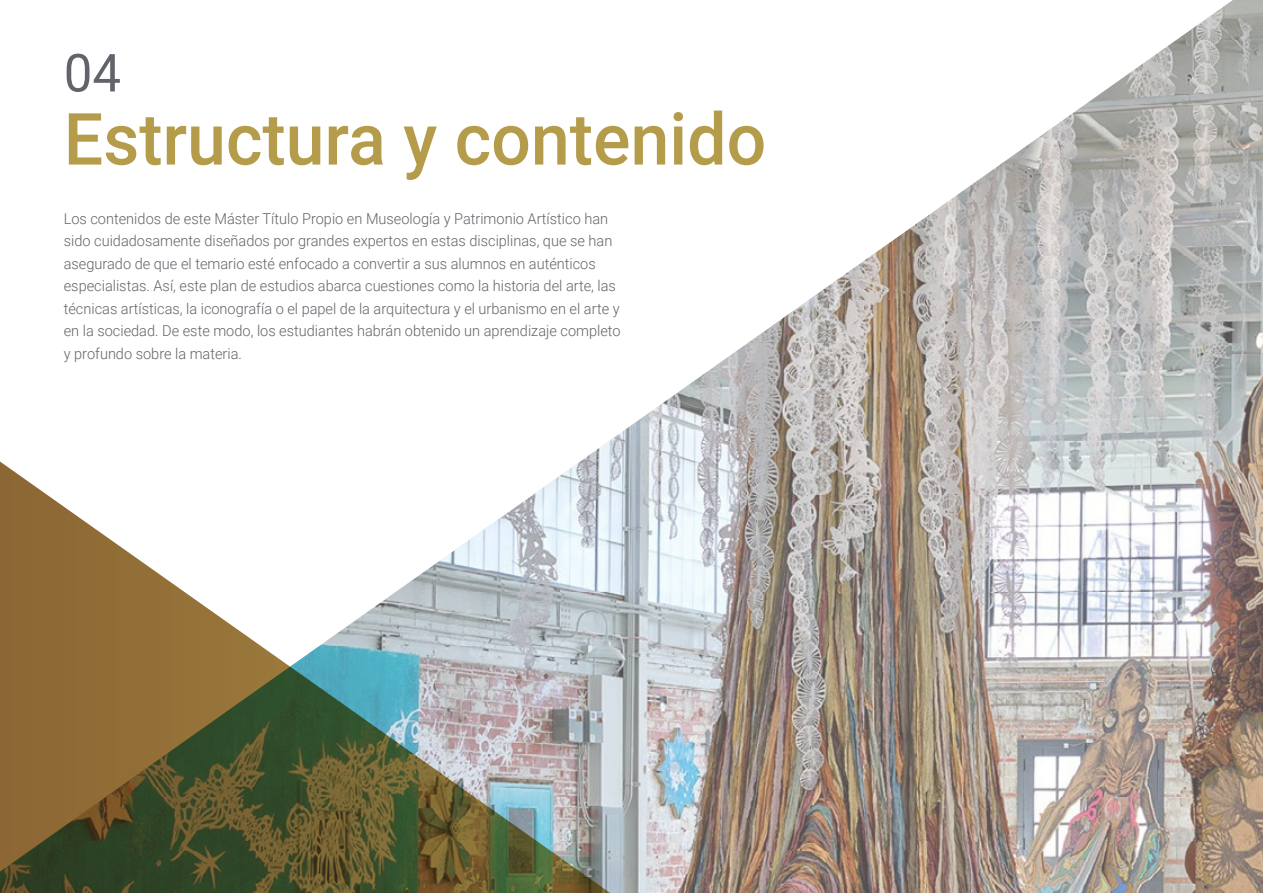
<style>
.page{position:relative;width:1263px;height:893px;background:#fff}
.page>*{position:absolute;margin:0;border:0;box-sizing:border-box;transform-origin:0 0}
.t1{font:500 72px "Roboto";color:#b49c4b}
.t2{font:52.5px "Roboto";color:#61646a}
.t3{font:300 15px/22.5px "Roboto";color:#61646a}
</style>
<div class="page">
<img style="left:602px;top:0;width:661px;height:893px">
<svg style="left:0;top:446px;width:640px;height:447px"></svg>
<h2 class="t2" style="left:64px;top:36px;width:59px">04</h2>
<h1 class="t1" style="left:64px;top:89px;width:704px">Estructura y contenido</h1>
<p class="t3" style="left:64px;top:207px;width:558px">Los contenidos de este Máster Título Propio en Museología y Patrimonio Artístico han sido cuidadosamente diseñados por grandes expertos en estas disciplinas, que se han asegurado de que el temario esté enfocado a convertir a sus alumnos en auténticos especialistas. Así, este plan de estudios abarca cuestiones como la historia del arte, las técnicas artísticas, la iconografía o el papel de la arquitectura y el urbanismo en el arte y en la sociedad. De este modo, los estudiantes habrán obtenido un aprendizaje completo y profundo sobre la materia.</p>
</div>
